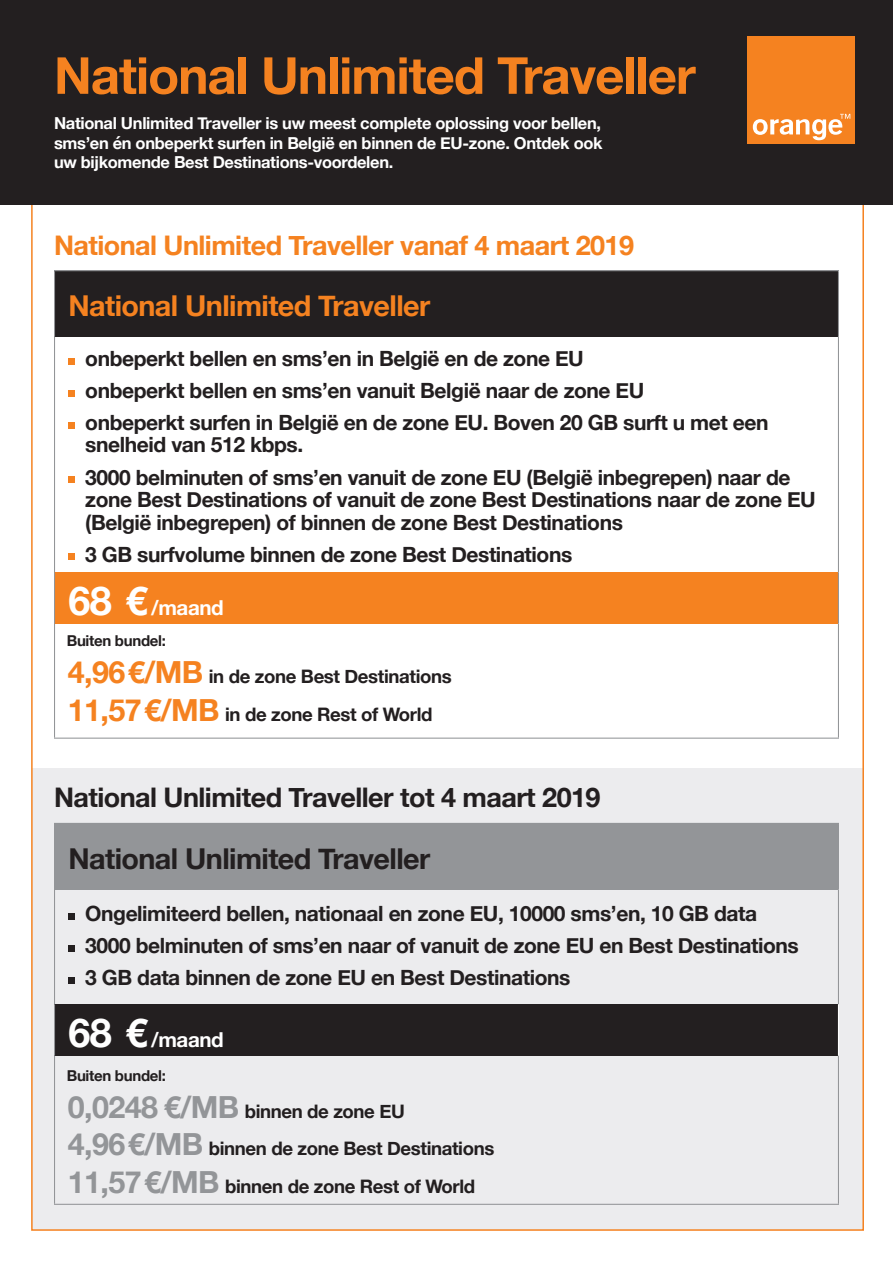
<style>
.page{position:relative;width:893px;height:1263px;background:#fff}
.page>*{position:absolute;margin:0;border:0;box-sizing:border-box;transform-origin:0 0}
.t1{font:700 51px "Helvetica Neue";letter-spacing:-.02em;color:#f58220}
.t2{font:700 28.8px "Helvetica Neue";letter-spacing:-.02em;color:#f58220}
.t3{font:700 28.8px "Helvetica Neue";letter-spacing:-.02em;color:#231f20}
.t4{font:700 27px "Helvetica Neue";letter-spacing:-.02em;color:#f58220}
.t5{font:700 27px "Helvetica Neue";letter-spacing:-.02em;color:#231f20}
.t6{font:700 21px/22.5px "Helvetica Neue";letter-spacing:-.02em;color:#231f20}
.t7{font:700 20.55px "Helvetica Neue";letter-spacing:-.02em;color:#fff}
.t8{font:700 18.6px "Helvetica Neue";letter-spacing:-.02em;color:#231f20}
.t9{font:700 16.5px/19.5px "Helvetica Neue";letter-spacing:-.02em;color:#fff;text-align:justify}
.t10{font:700 15px "Helvetica Neue";letter-spacing:-.02em;color:#231f20}
.s1{font-size:39.6px}
.s2{font-size:30.45px;color:#f58220}
.s3{font-size:30.45px;color:#939598}
</style>
<div class="page">
<div style="left:32px;top:768px;width:831px;height:462px;background:#ececee"></div>
<div style="left:0;top:0;width:893px;height:204px;background:#231f20"></div>
<div style="left:747px;top:36px;width:107px;height:108px;background:#f58220"></div>
<svg style="left:753px;top:114px;width:97px;height:26px"></svg>
<div style="left:55px;top:271px;width:783px;height:66px;background:#231f20"></div>
<div style="left:55px;top:572px;width:783px;height:51px;background:#f58220"></div>
<hr style="left:54px;top:738px;width:785px;height:1px;background:#939598">
<hr style="left:54px;top:337px;width:1px;height:235px;background:#939598">
<hr style="left:54px;top:572px;width:1px;height:51px;background:#939598">
<hr style="left:54px;top:623px;width:1px;height:115px;background:#939598">
<hr style="left:838px;top:337px;width:1px;height:235px;background:#939598">
<hr style="left:838px;top:572px;width:1px;height:51px;background:#939598">
<hr style="left:838px;top:623px;width:1px;height:115px;background:#939598">
<hr style="left:54px;top:271px;width:1px;height:66px;background:#939598">
<hr style="left:54px;top:270px;width:785px;height:1px;background:#939598">
<hr style="left:838px;top:271px;width:1px;height:66px;background:#939598">
<div style="left:68px;top:358px;width:7px;height:7px;background:#f58220"></div>
<div style="left:68px;top:390px;width:7px;height:7px;background:#f58220"></div>
<div style="left:68px;top:422px;width:7px;height:7px;background:#f58220"></div>
<div style="left:68px;top:476px;width:7px;height:7px;background:#f58220"></div>
<div style="left:68px;top:553px;width:7px;height:7px;background:#f58220"></div>
<div style="left:55px;top:823px;width:783px;height:67px;background:#939598"></div>
<div style="left:55px;top:1004px;width:783px;height:51px;background:#231f20"></div>
<hr style="left:54px;top:1204px;width:785px;height:1px;background:#939598">
<hr style="left:54px;top:890px;width:1px;height:114px;background:#939598">
<hr style="left:54px;top:1055px;width:1px;height:149px;background:#939598">
<hr style="left:838px;top:890px;width:1px;height:114px;background:#939598">
<hr style="left:838px;top:1055px;width:1px;height:149px;background:#939598">
<hr style="left:838px;top:1004px;width:1px;height:51px;background:#fff">
<hr style="left:54px;top:824px;width:1px;height:66px;background:#939598">
<hr style="left:54px;top:1004px;width:1px;height:51px;background:#939598">
<hr style="left:54px;top:823px;width:785px;height:1px;background:#939598">
<hr style="left:838px;top:824px;width:1px;height:66px;background:#939598">
<div style="left:68px;top:912px;width:7px;height:7px;background:#231f20"></div>
<div style="left:68px;top:945px;width:7px;height:6px;background:#231f20"></div>
<div style="left:68px;top:977px;width:7px;height:7px;background:#231f20"></div>
<p class="t1" style="left:54px;top:36px;width:643px">National Unlimited Traveller</p>
<p class="t9" style="left:54px;top:114px;width:550px">National Unlimited Traveller is uw meest complete oplossing voor bellen, sms’en én onbeperkt surfen in België en binnen de EU-zone. Ontdek ook uw bijkomende Best Destinations-voordelen.</p>
<p class="t4" style="left:54px;top:224px;width:582px">National Unlimited Traveller vanaf 4 maart 2019</p>
<p class="t2" style="left:68px;top:283px;width:363px">National Unlimited Traveller</p>
<p class="t6" style="left:85px;top:348px;width:500px">onbeperkt bellen en sms’en in België en de zone EU</p>
<p class="t6" style="left:85px;top:380px;width:561px">onbeperkt bellen en sms’en vanuit België naar de zone EU</p>
<p class="t6" style="left:85px;top:412px;width:685px">onbeperkt surfen in België en de zone EU. Boven 20 GB surft u met een snelheid van 512 kbps.</p>
<p class="t6" style="left:85px;top:466px;width:732px">3000 belminuten of sms’en vanuit de zone EU (België inbegrepen) naar de zone Best Destinations of vanuit de zone Best Destinations naar de zone EU (België inbegrepen) of binnen de zone Best Destinations</p>
<p class="t6" style="left:85px;top:543px;width:488px">3 GB surfvolume binnen de zone Best Destinations</p>
<p class="t7" style="left:68px;top:592px;width:157px"><span class="s1">68 €</span> /maand</p>
<p class="t10" style="left:67px;top:629px;width:101px">Buiten bundel:</p>
<p class="t8" style="left:68px;top:662px;width:385px"><span class="s2">4,96€/MB</span> in de zone Best Destinations</p>
<p class="t8" style="left:68px;top:699px;width:366px"><span class="s2">11,57€/MB</span> in de zone Rest of World</p>
<p class="t5" style="left:54px;top:776px;width:548px">National Unlimited Traveller tot 4 maart 2019</p>
<p class="t3" style="left:68px;top:836px;width:363px">National Unlimited Traveller</p>
<p class="t6" style="left:85px;top:902px;width:673px">Ongelimiteerd bellen, nationaal en zone EU, 10000 sms’en, 10 GB data</p>
<p class="t6" style="left:85px;top:935px;width:715px">3000 belminuten of sms’en naar of vanuit de zone EU en Best Destinations</p>
<p class="t6" style="left:85px;top:967px;width:487px">3 GB data binnen de zone EU en Best Destinations</p>
<p class="t7" style="left:68px;top:1024px;width:157px"><span class="s1">68 €</span> /maand</p>
<p class="t10" style="left:67px;top:1064px;width:101px">Buiten bundel:</p>
<p class="t8" style="left:68px;top:1096px;width:338px"><span class="s3">0,0248 €/MB</span> binnen de zone EU</p>
<p class="t8" style="left:68px;top:1134px;width:428px"><span class="s3">4,96€/MB</span> binnen de zone Best Destinations</p>
<p class="t8" style="left:68px;top:1171px;width:409px"><span class="s3">11,57€/MB</span> binnen de zone Rest of World</p>
</div>
